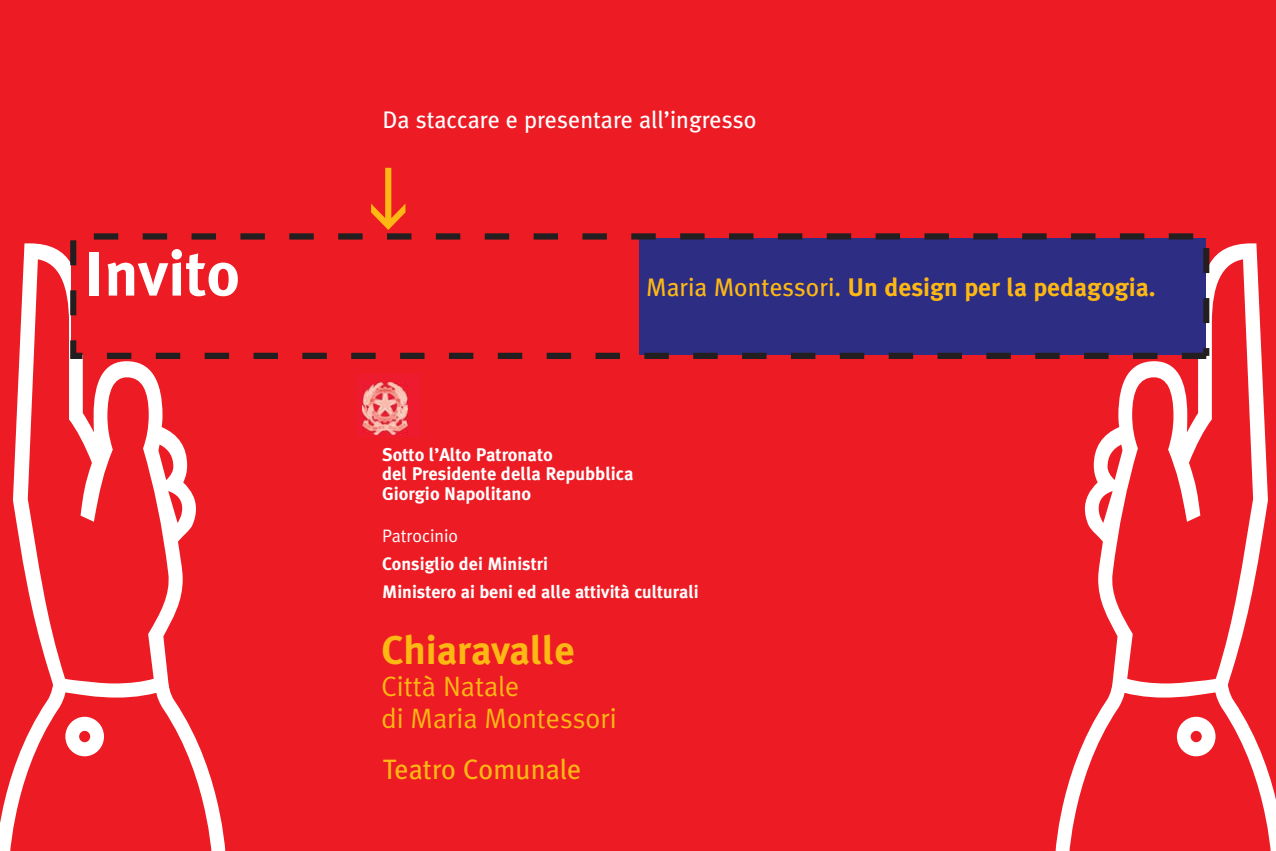
<style>
.page{position:relative;width:1276px;height:851px;background:#fff}
.page>*{position:absolute;margin:0;border:0;box-sizing:border-box;transform-origin:0 0}
.t1{font:700 63.2px "Meta Plus";color:#fff}
.t2{font:700 40px "Meta Plus";color:#fdb813}
.t3{font:28px/32px "Meta Plus Normal";color:#fdb813}
.t4{font:28px "Meta Plus";color:#fdb813}
.t5{font:700 25.4px "Meta Plus";color:#fdb813}
.t6{font:24px "Meta Plus";color:#fff}
.t7{font:700 18.4px/19.4px "Meta Plus";color:#fff}
.t8{font:700 18px/28px "Meta Plus";color:#fff}
.s1{font-weight:400}
.s2{font-family:"Meta Plus Normal";font-weight:400}
</style>
<div class="page">
<div style="left:0;top:0;width:1276px;height:850px;background:#ed1c24"></div>
<div style="left:357px;top:374px;width:64px;height:63px;background:#ed1b2d"></div>
<img style="left:363px;top:382px;width:45px;height:52px">
<svg style="left:13px;top:243px;width:183px;height:454px"></svg>
<svg style="left:155px;top:684px;width:71px;height:166px"></svg>
<svg style="left:0;top:684px;width:104px;height:166px"></svg>
<svg style="left:1085px;top:243px;width:183px;height:454px"></svg>
<svg style="left:1055px;top:684px;width:71px;height:166px"></svg>
<svg style="left:1177px;top:684px;width:99px;height:166px"></svg>
<svg style="left:371px;top:168px;width:34px;height:62px"></svg>
<div style="left:638px;top:238px;width:567px;height:116px;background:#2d2d84"></div>
<div style="left:72px;top:238px;width:567px;height:116px;background:#ed1c24"></div>
<div style="left:70px;top:233px;width:1139px;height:126px;border:6px dashed #231f20"></div>
<p class="t1" style="left:84px;top:251px;width:157px">Invito</p>
<p class="t6" style="left:382px;top:111px;width:375px">Da staccare e presentare all’ingresso</p>
<p class="t5" style="left:646px;top:279px;width:511px"><span class="s1">Maria Montessori.</span> Un design per la pedagogia.</p>
<p class="t7" style="left:382px;top:446px;width:253px">Sotto l’Alto Patronato<br>del Presidente della Repubblica<br>Giorgio Napolitano</p>
<p class="t8" style="left:382px;top:523px;width:318px"><span class="s2">Patrocinio<br></span>Consiglio dei Ministri<br>Ministero ai beni ed alle attività culturali</p>
<p class="t2" style="left:381px;top:635px;width:195px">Chiaravalle</p>
<p class="t3" style="left:381px;top:672px;width:237px">Città Natale<br>di Maria Montessori</p>
<p class="t4" style="left:383px;top:759px;width:200px">Teatro Comunale</p>
</div>
